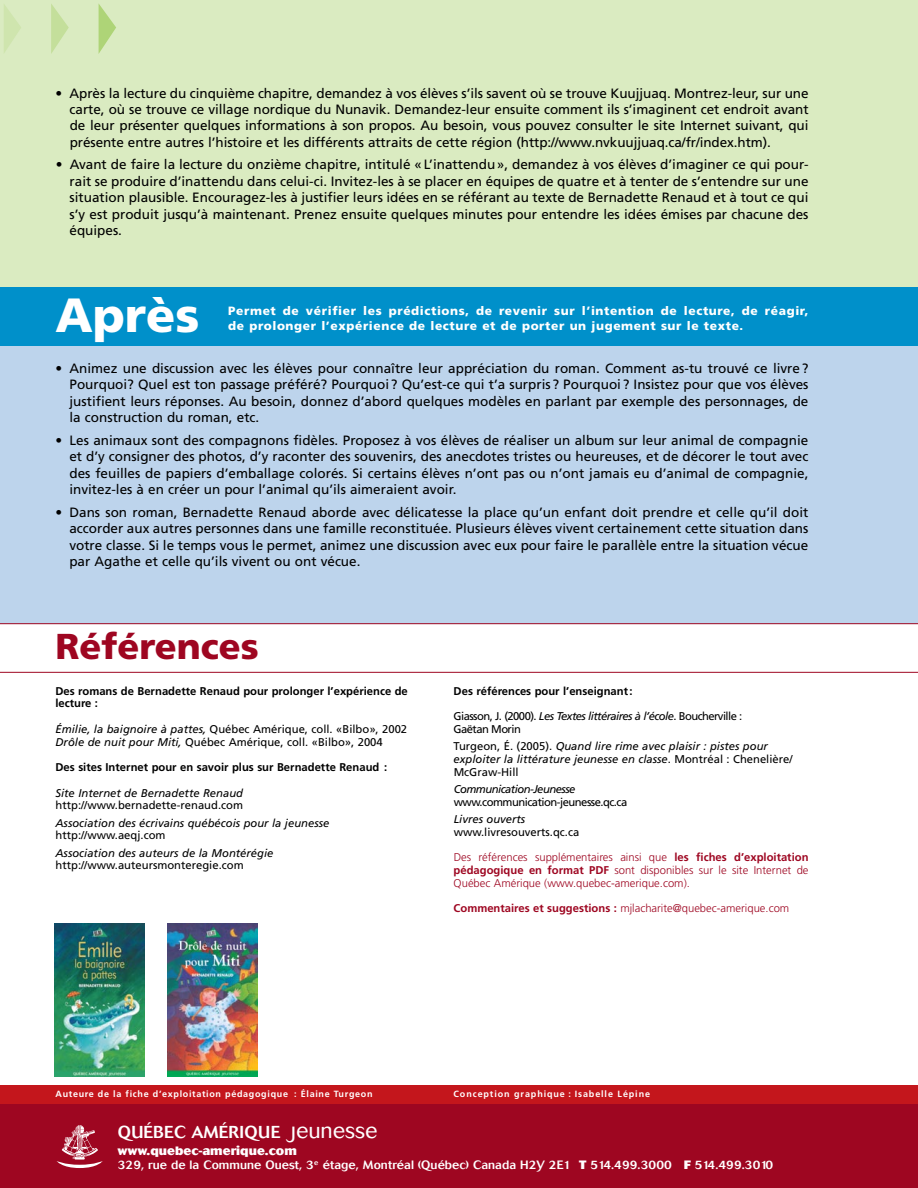
<style>
.page{position:relative;width:918px;height:1188px;background:#fff}
.page>*{position:absolute;margin:0;border:0;box-sizing:border-box;transform-origin:0 0}
.t1{font:900 48px "Frutiger";color:#fff}
.t2{font:900 36px "Frutiger";color:#9e0621}
.t3{font:500 17.1px "Cosmos";letter-spacing:.02em;color:#fff}
.t4{font:13.5px/16.5px "Frutiger";color:#000;text-align:justify}
.t5{font:900 12px "Frutiger";letter-spacing:.05em;color:#fff}
.t6{font:500 12px/14.4px "Cosmos";letter-spacing:.005em;color:#fff}
.t7{font:italic 11.25px/12.8px "Frutiger";color:#000}
.t8{font:11.25px/12.8px "Frutiger";color:#000}
.t9{font:300 11.25px/12.8px "Frutiger";color:#9e0621;text-align:justify}
.t10{font:700 11.25px/12.8px "Frutiger";color:#000}
.t11{font:11.25px/12.8px "Frutiger";letter-spacing:-.05em;color:#000}
.t12{font:11.25px "Frutiger";letter-spacing:-.045em;color:#000}
.t13{font:italic 11.25px "Frutiger";letter-spacing:-.045em;color:#000}
.t14{font:700 9px "Frutiger";letter-spacing:.075em;color:#fff}
.t15{font:700 9px "Frutiger";letter-spacing:.1em;color:#fff}
.s1{font-style:italic}
.s2{font-style:normal}
.s3{font-weight:700}
.s4{font-weight:300;font-size:21.75px}
.s5{font-weight:800}
</style>
<div class="page">
<div style="left:0;top:279px;width:918px;height:364px;background:#bdd4ec"></div>
<div style="left:0;top:1087px;width:918px;height:101px;background:#9e0621"></div>
<svg style="left:57px;top:1125px;width:46px;height:43px"></svg>
<div style="left:0;top:1086px;width:918px;height:18px;background:#c4161c"></div>
<div style="left:0;top:0;width:918px;height:322px;background:#daebc1"></div>
<div style="left:0;top:287px;width:918px;height:59px;background:#0090ca"></div>
<svg style="left:4px;top:4px;width:17px;height:49px"></svg>
<svg style="left:51px;top:4px;width:18px;height:50px"></svg>
<svg style="left:99px;top:4px;width:17px;height:49px"></svg>
<svg style="left:0;top:623px;width:918px;height:50px"></svg>
<img style="left:54px;top:923px;width:90px;height:154px">
<img style="left:167px;top:923px;width:91px;height:154px">
<p class="t4" style="left:70px;top:84px;width:741px;text-indent:-14px">• Après la lecture du cinquième chapitre, demandez à vos élèves s’ils savent où se trouve Kuujjuaq. Montrez-leur, sur une carte, où se trouve ce village nordique du Nunavik. Demandez-leur ensuite comment ils s’imaginent cet endroit avant de leur présenter quelques informations à son propos. Au besoin, vous pouvez consulter le site Internet suivant, qui présente entre autres l’histoire et les différents attraits de cette région (http://www.nvkuujjuaq.ca/fr/index.htm).</p>
<p class="t4" style="left:70px;top:156px;width:741px;text-indent:-14px">• Avant de faire la lecture du onzième chapitre, intitulé «L’inattendu», demandez à vos élèves d’imaginer ce qui pour&shy;rait se produire d’inattendu dans celui-ci. Invitez-les à se placer en équipes de quatre et à tenter de s’entendre sur une situation plausible. Encouragez-les à justifier leurs idées en se référant au texte de Bernadette Renaud et à tout ce qui s’y est produit jusqu’à maintenant. Prenez ensuite quelques minutes pour entendre les idées émises par chacune des équipes.</p>
<h1 class="t1" style="left:56px;top:286px;width:146px">Après</h1>
<p class="t5" style="left:228px;top:304px;width:582px">Permet de vérifier les prédictions, de revenir sur l’intention de lecture, de réagir,</p>
<p class="t5" style="left:228px;top:318px;width:516px">de prolonger l’expérience de lecture et de porter un jugement sur le texte.</p>
<p class="t4" style="left:70px;top:360px;width:741px;text-indent:-14px">• Animez une discussion avec les élèves pour connaître leur appréciation du roman. Comment as-tu trouvé ce livre?<br>Pourquoi? Quel est ton passage préféré? Pourquoi ? Qu’est-ce qui t’a surpris ? Pourquoi? Insistez pour que vos élèves justifient leurs réponses. Au besoin, donnez d’abord quelques modèles en parlant par exemple des personnages, de la construction du roman, etc.</p>
<p class="t4" style="left:69px;top:432px;width:741px;text-indent:-14px">• Les animaux sont des compagnons fidèles. Proposez à vos élèves de réaliser un album sur leur animal de compagnie et d’y consigner des photos, d’y raconter des souvenirs, des anecdotes tristes ou heureuses, et de décorer le tout avec des feuilles de papiers d’emballage colorés. Si certains élèves n’ont pas ou n’ont jamais eu d’animal de compagnie, invitez-les à en créer un pour l’animal qu’ils aimeraient avoir.</p>
<p class="t4" style="left:69px;top:504px;width:740px;text-indent:-14px">• Dans son roman, Bernadette Renaud aborde avec délicatesse la place qu’un enfant doit prendre et celle qu’il doit accorder aux autres personnes dans une famille reconstituée. Plusieurs élèves vivent certainement cette situation dans votre classe. Si le temps vous le permet, animez une discussion avec eux pour faire le parallèle entre la situation vécue par Agathe et celle qu’ils vivent ou ont vécue.</p>
<h2 class="t2" style="left:56px;top:625px;width:205px">Références</h2>
<p class="t10" style="left:56px;top:684px;width:354px">Des romans de Bernadette Renaud pour prolonger l’expérience de lecture :</p>
<p class="t8" style="left:56px;top:722px;width:353px"><span class="s1">Émilie, la baignoire à pattes,</span> Québec Amérique, coll. «Bilbo», 2002<br><span class="s1">Drôle de nuit pour Miti,</span> Québec Amérique, coll. «Bilbo», 2004</p>
<p class="t10" style="left:56px;top:761px;width:333px">Des sites Internet pour en savoir plus sur Bernadette Renaud :</p>
<p class="t7" style="left:56px;top:786px;width:189px">Site Internet de Bernadette Renaud</p>
<p class="t8" style="left:56px;top:799px;width:189px">http://www.bernadette-renaud.com</p>
<p class="t7" style="left:56px;top:816px;width:275px">Association des écrivains québécois pour la jeunesse</p>
<p class="t8" style="left:56px;top:829px;width:112px">http://www.aeqj.com</p>
<p class="t7" style="left:56px;top:846px;width:219px">Association des auteurs de la Montérégie</p>
<p class="t8" style="left:56px;top:859px;width:190px">http://www.auteursmonteregie.com</p>
<p class="t10" style="left:454px;top:684px;width:180px">Des références pour l’enseignant :</p>
<p class="t11" style="left:454px;top:710px;width:290px">Giasson, J. (2000). <span class="s1">Les Textes littéraires à l’école</span>. Boucherville :<br>Gaëtan Morin</p>
<p class="t7" style="left:454px;top:740px;width:340px"><span class="s2">Turgeon, É. (2005).</span> Quand lire rime avec plaisir : pistes pour exploiter la littérature jeunesse en classe<span class="s2">. Montréal : Chenelière/<br>McGraw-Hill</span></p>
<p class="t13" style="left:454px;top:782px;width:123px">Communication-Jeunesse</p>
<p class="t12" style="left:454px;top:795px;width:175px">www.communication-jeunesse.qc.ca</p>
<p class="t7" style="left:454px;top:812px;width:73px">Livres ouverts</p>
<p class="t8" style="left:454px;top:825px;width:127px">www.livresouverts.qc.ca</p>
<p class="t9" style="left:454px;top:851px;width:356px">Des références supplémentaires ainsi que <span class="s3">les fiches d’exploitation pédagogique en format PDF</span> sont disponibles sur le site Internet de Québec Amérique (www.quebec-amerique.com).</p>
<p class="t9" style="left:454px;top:902px;width:337px"><span class="s3">Commentaires et suggestions :</span> mjlacharite@quebec-amerique.com</p>
<p class="t14" style="left:56px;top:1088px;width:319px">Auteure de la fiche d’exploitation pédagogique : Élaine Turgeon</p>
<p class="t15" style="left:454px;top:1088px;width:198px">Conception graphique : Isabelle Lépine</p>
<p class="t3" style="left:118px;top:1123px;width:261px">QUÉBEC AMÉRIQUE <span class="s4">Jeunesse</span></p>
<p class="t6" style="left:118px;top:1144px;width:657px"><span class="s5">www.quebec-amerique.com<br></span>329, rue de la Commune Ouest, 3<sup>e</sup> étage, Montréal (Québec) Canada H2Y 2E1 <span class="s5">T</span> 514.499.3000 <span class="s5">F</span> 514.499.3010</p>
</div>
